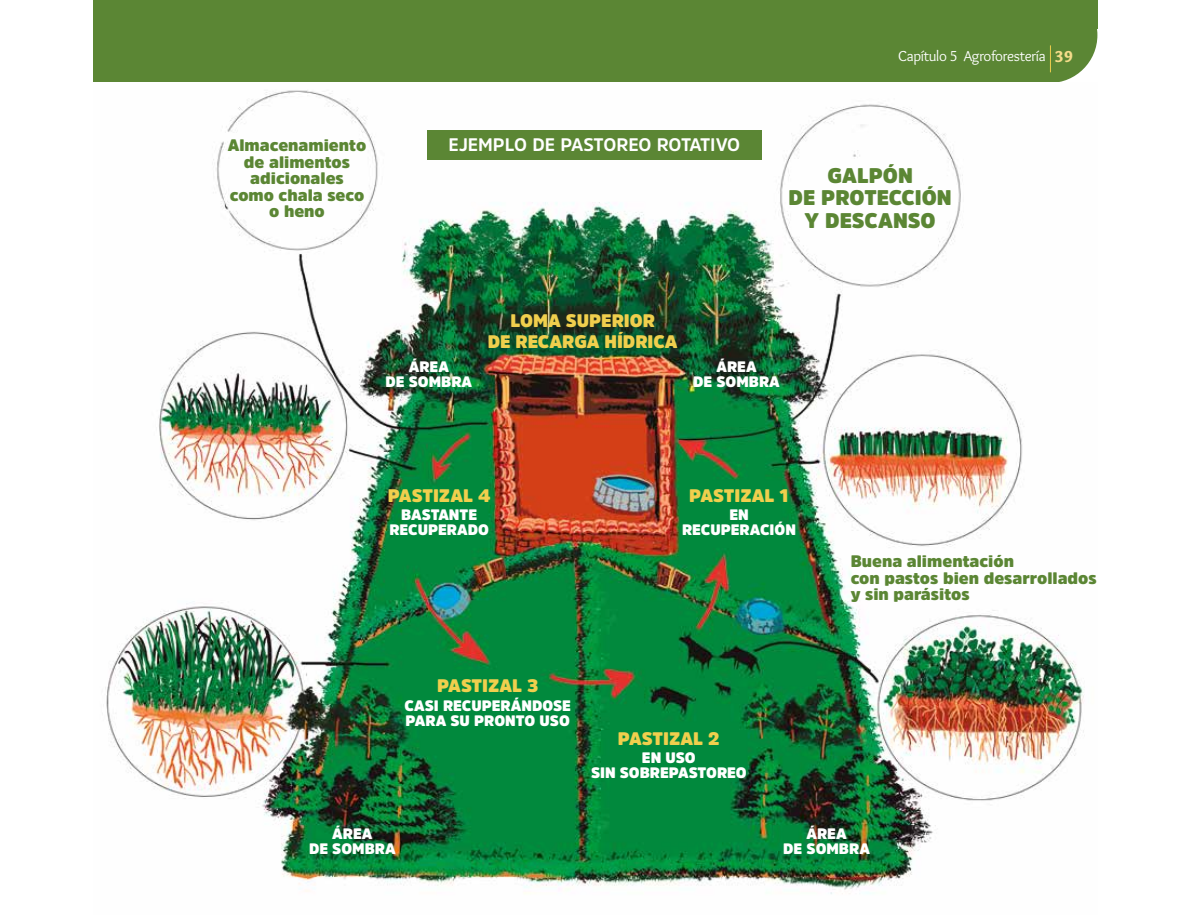
<style>
.page{position:relative;width:1191px;height:915px;background:#fff}
.page>*{position:absolute;margin:0;border:0;box-sizing:border-box;transform-origin:0 0}
.t1{font:900 21px/22.5px "Amsi Pro";color:#5b8634;text-align:center}
.t2{font:900 18px/21px "Amsi Pro";color:#f0cf4d;text-align:center}
.t3{font:700 18px "Amsi Pro";color:#fff}
.t4{font:900 16.5px/16.5px "Amsi Pro";color:#5b8634;text-align:center}
.t5{font:900 15px/15px "Amsi Pro";color:#fff;text-align:center}
.t6{font:15px "Overlock";letter-spacing:-.02em;color:#fff}
.s1{font-weight:900;font-size:16.5px;color:#f5dd8b}
</style>
<div class="page">
<div style="left:140px;top:29px;width:957px;height:53px;background:#5b8634"></div>
<div style="left:94px;top:0;width:1003px;height:29px;background:#5b8634"></div>
<div style="left:94px;top:0;width:46px;height:83px;background:#5b8634"></div>
<svg style="left:1050px;top:45px;width:1px;height:27px"></svg>
<img style="left:105px;top:90px;width:979px;height:804px">
<div style="left:427px;top:130px;width:334px;height:29px;background:#5b8634"></div>
<p class="t4" style="left:228px;top:137px;width:140px">Almacenamiento de alimentos adicionales como chala seco o heno</p>
<p class="t3" style="left:448px;top:132px;width:293px">EJEMPLO DE PASTOREO ROTATIVO</p>
<p class="t6" style="left:898px;top:48px;width:177px">Capítulo 5 Agroforestería <span class="s1">39</span></p>
<h1 class="t1" style="left:788px;top:164px;width:165px">GALPÓN<br>DE PROTECCIÓN<br>Y DESCANSO</h1>
<p class="t5" style="left:385px;top:359px;width:88px">ÁREA<br>DE SOMBRA</p>
<p class="t2" style="left:488px;top:310px;width:191px">LOMA SUPERIOR<br>DE RECARGA HÍDRICA</p>
<p class="t5" style="left:693px;top:359px;width:88px">ÁREA<br>DE SOMBRA</p>
<p class="t2" style="left:388px;top:484px;width:104px">PASTIZAL 4</p>
<p class="t5" style="left:389px;top:507px;width:101px">BASTANTE<br>RECUPERADO</p>
<p class="t2" style="left:689px;top:484px;width:101px">PASTIZAL 1</p>
<p class="t5" style="left:682px;top:507px;width:115px">EN<br>RECUPERACIÓN</p>
<p class="t2" style="left:437px;top:674px;width:103px">PASTIZAL 3</p>
<p class="t5" style="left:404px;top:697px;width:168px;text-align:left">CASI RECUPERÁNDOSE<br>PARA SU PRONTO USO</p>
<p class="t2" style="left:618px;top:727px;width:103px">PASTIZAL 2</p>
<p class="t5" style="left:591px;top:750px;width:157px">EN USO<br>SIN SOBREPASTOREO</p>
<p class="t4" style="left:850px;top:553px;width:247px;text-align:left">Buena alimentación<br>con pastos bien desarrollados y sin parásitos</p>
<p class="t5" style="left:309px;top:825px;width:88px">ÁREA<br>DE SOMBRA</p>
<p class="t5" style="left:783px;top:825px;width:88px">ÁREA<br>DE SOMBRA</p>
</div>
